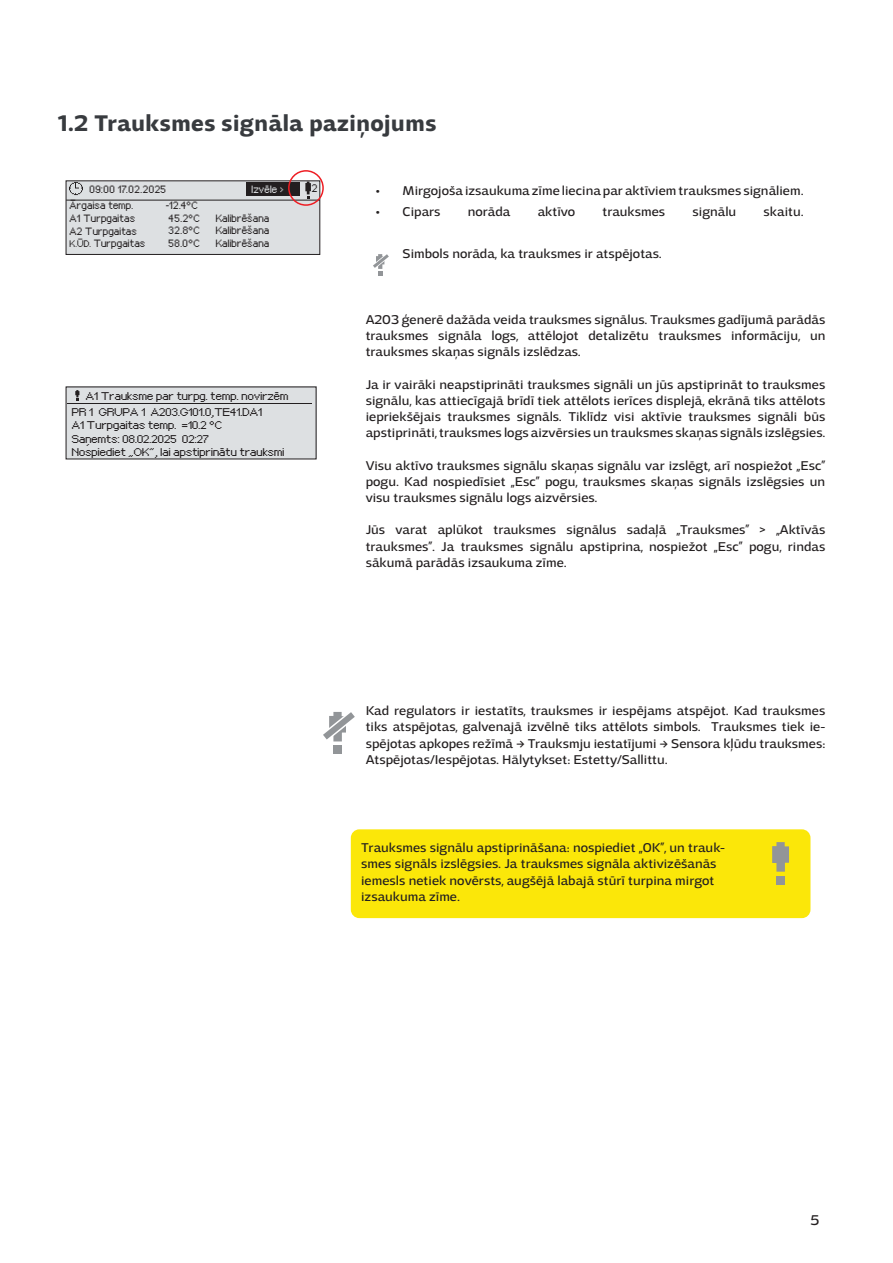
<style>
.page{position:relative;width:893px;height:1263px;background:#fff}
.page>*{position:absolute;margin:0;border:0;box-sizing:border-box;transform-origin:0 0}
.Otsikko_2{font:700 24px "Adria Grotesk";color:#383b3f}
.t1{font:15px "Adria Grotesk";color:#231f20}
.Leipäteksti{font:13.5px/16.2px "Adria Grotesk";color:#231f20;text-align:justify}
.taulukoiden_sisältö{font:13.5px/16.5px "Adria Grotesk";color:#231f20}
.Display{font:7.8px "px sans nouveaux";letter-spacing:-.02em;color:#231f20;scale:1.09 1}
.Näyttö_MUSTA{font:7.65px "px sans nouveaux";color:#231f20}
.Näyttö_MUSTA-2{font:7.35px "px sans nouveaux";color:#231f20}
.Näyttö_MUSTA-3{font:7.35px "px sans nouveaux";letter-spacing:.05em;color:#231f20}
.t2{font:7.35px "px sans nouveaux";color:#dde0e2}
.s1{font-size:6.6px}
</style>
<div class="page">
<div style="left:66px;top:181px;width:254px;height:73px;background:#dde0e2"></div>
<div style="left:66px;top:181px;width:254px;height:74px;border:1px solid #231f20"></div>
<hr style="left:66px;top:200px;width:254px;height:1px;background:#231f20">
<div style="left:247px;top:182px;width:53px;height:13px;background:#231f20"></div>
<img style="left:69px;top:181px;width:14px;height:15px">
<div style="left:66px;top:387px;width:250px;height:72px;background:#dde0e2"></div>
<hr style="left:67px;top:403px;width:245px;height:1px;background:#231f20">
<svg style="left:75px;top:390px;width:4px;height:10px"></svg>
<div style="left:351px;top:829px;width:459px;height:89px;background:#fbe709;border-radius:9px"></div>
<div style="left:776px;top:876px;width:9px;height:8px;background:#929598"></div>
<svg style="left:772px;top:842px;width:17px;height:30px"></svg>
<svg style="left:305px;top:182px;width:6px;height:17px"></svg>
<div style="left:333px;top:746px;width:9px;height:8px;background:#929598"></div>
<svg style="left:323px;top:712px;width:32px;height:34px"></svg>
<svg style="left:373px;top:254px;width:16px;height:21px"></svg>
<div style="left:288px;top:170px;width:36px;height:36px;border:2px solid #ee1d23;border-radius:50%"></div>
<p class="Otsikko_2" style="left:58px;top:109px;width:380px">1.2 Trauksmes signāla paziņojums</p>
<p class="Näyttö_MUSTA-3" style="left:90px;top:186px;width:78px">09:00 17.02.2025</p>
<p class="t2" style="left:252px;top:186px;width:34px">Izvēle &gt;</p>
<p class="Näyttö_MUSTA-2" style="left:70px;top:202px;width:65px">Ārgaisa temp.</p>
<p class="Näyttö_MUSTA-2" style="left:70px;top:215px;width:67px">A1 Turpgaitas</p>
<p class="Näyttö_MUSTA-2" style="left:70px;top:228px;width:69px">A2 Turpgaitas</p>
<p class="Näyttö_MUSTA-2" style="left:70px;top:240px;width:77px"><span class="s1">K.ŪD.</span> Turpgaitas</p>
<p class="Näyttö_MUSTA-2" style="left:166px;top:202px;width:34px">-12.4°C</p>
<p class="Näyttö_MUSTA-2" style="left:169px;top:215px;width:33px">45.2°C</p>
<p class="Näyttö_MUSTA-2" style="left:169px;top:227px;width:33px">32.8°C</p>
<p class="Näyttö_MUSTA-2" style="left:169px;top:240px;width:33px">58.0°C</p>
<p class="Näyttö_MUSTA-2" style="left:216px;top:215px;width:55px">Kalibrēšana</p>
<p class="Näyttö_MUSTA-2" style="left:216px;top:227px;width:55px">Kalibrēšana</p>
<p class="Näyttö_MUSTA-2" style="left:216px;top:240px;width:55px">Kalibrēšana</p>
<p class="Näyttö_MUSTA" style="left:312px;top:185px;width:7px">2</p>
<p class="Display" style="left:86px;top:393px;width:188px">A1 Trauksme par turpg. temp. novirzēm</p>
<p class="Display" style="left:72px;top:408px;width:177px">PR 1 GRUPA 1 A203.G101.0,TE41.DA1</p>
<p class="Display" style="left:72px;top:422px;width:140px">A1 Turpgaitas temp. =10.2 °C</p>
<p class="Display" style="left:72px;top:435px;width:128px">Saņemts: 08.02.2025 02:27</p>
<p class="Display" style="left:72px;top:449px;width:197px">Nospiediet „OK”, lai apstiprinātu trauksmi</p>
<p class="Leipäteksti" style="left:376px;top:182px;width:430px">• Mirgojoša izsaukuma zīme liecina par aktīviem trauksmes signāliem.</p>
<p class="Leipäteksti" style="left:376px;top:203px;width:66px">• Cipars</p>
<p class="Leipäteksti" style="left:468px;top:203px;width:44px">norāda</p>
<p class="Leipäteksti" style="left:538px;top:203px;width:39px">aktīvo</p>
<p class="Leipäteksti" style="left:602px;top:203px;width:64px">trauksmes</p>
<p class="Leipäteksti" style="left:693px;top:203px;width:45px">signālu</p>
<p class="Leipäteksti" style="left:764px;top:203px;width:42px">skaitu.</p>
<p class="Leipäteksti" style="left:403px;top:245px;width:261px">Simbols norāda, ka trauksmes ir atspējotas.</p>
<p class="Leipäteksti" style="left:366px;top:311px;width:461px">A203 ģenerē dažāda veida trauksmes signālus. Trauksmes gadījumā parādās trauksmes signāla logs, attēlojot detalizētu trauksmes informāciju, un trauksmes skaņas signāls izslēdzas.</p>
<p class="Leipäteksti" style="left:366px;top:376px;width:461px">Ja ir vairāki neapstiprināti trauksmes signāli un jūs apstiprināt to trauksmes signālu, kas attiecīgajā brīdī tiek attēlots ierīces displejā, ekrānā tiks attēlots iepriekšējais trauksmes signāls. Tiklīdz visi aktīvie trauksmes signāli būs apstiprināti, trauksmes logs aizvērsies un trauksmes skaņas signāls izslēgsies.</p>
<p class="Leipäteksti" style="left:366px;top:457px;width:461px">Visu aktīvo trauksmes signālu skaņas signālu var izslēgt, arī nospiežot „Esc” pogu. Kad nospiedīsiet „Esc” pogu, trauksmes skaņas signāls izslēgsies un visu trauksmes signālu logs aizvērsies.</p>
<p class="Leipäteksti" style="left:366px;top:522px;width:461px">Jūs varat aplūkot trauksmes signālus sadaļā „Trauksmes” &gt; „Aktīvās trauksmes”. Ja trauksmes signālu apstiprina, nospiežot „Esc” pogu, rindas sākumā parādās izsaukuma zīme.</p>
<p class="Leipäteksti" style="left:366px;top:703px;width:461px">Kad regulators ir iestatīts, trauksmes ir iespējams atspējot. Kad trauksmes tiks atspējotas, galvenajā izvēlnē tiks attēlots simbols. Trauksmes tiek ie&shy;spējotas apkopes režīmā -&gt; Trauksmju iestatījumi -&gt; Sensora kļūdu trauksmes:<br>Atspējotas/Iespējotas. Hälytykset: Estetty/Sallittu.</p>
<p class="taulukoiden_sisältö" style="left:361px;top:839px;width:365px">Trauksmes signālu apstiprināšana: nospiediet „OK”, un trauk&shy;smes signāls izslēgsies. Ja trauksmes signāla aktivizēšanās iemesls netiek novērsts, augšējā labajā stūrī turpina mirgot izsaukuma zīme.</p>
<p class="t1" style="left:810px;top:1211px;width:10px">5</p>
</div>
